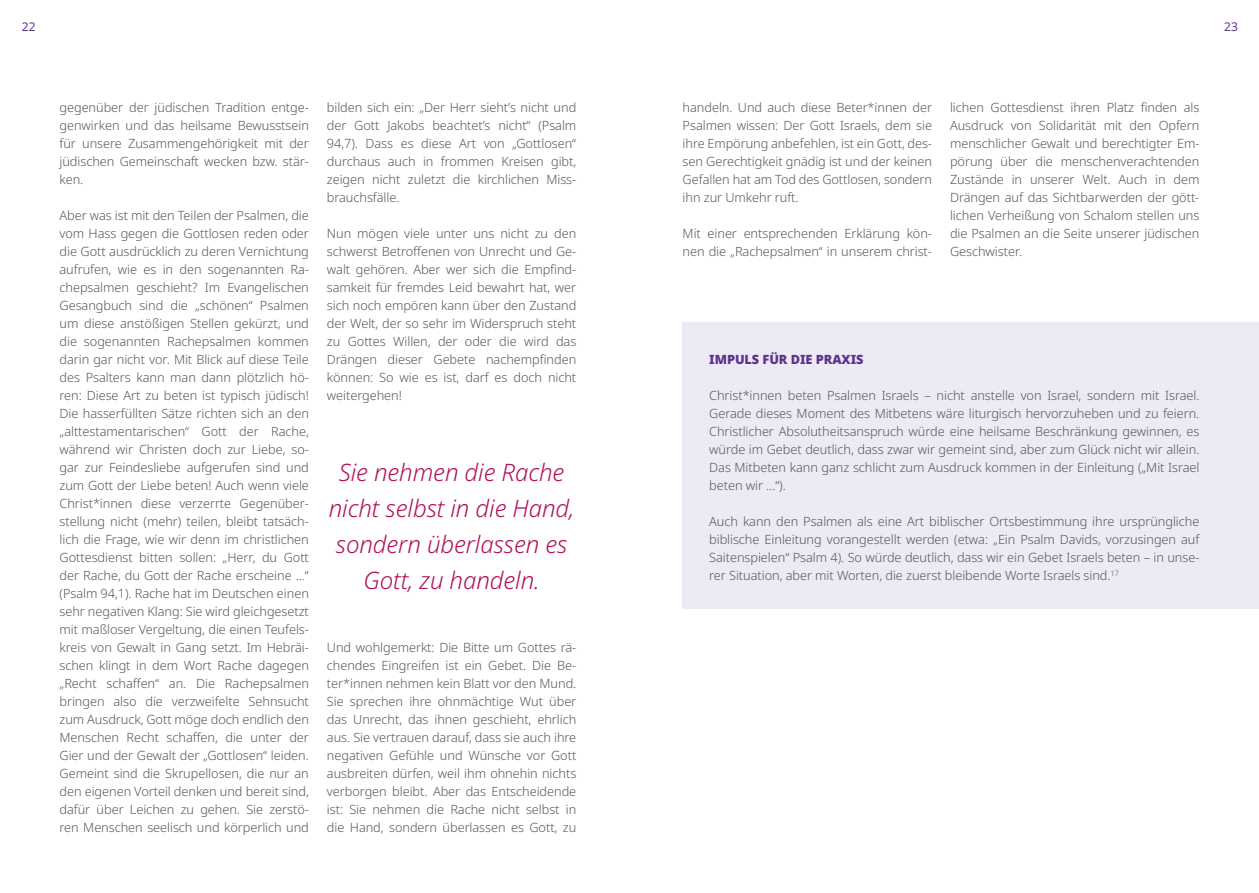
<style>
.page{position:relative;width:1259px;height:893px;background:#fff}
.page>*{position:absolute;margin:0;border:0;box-sizing:border-box;transform-origin:0 0}
.t1{font:italic 300 24px/36px "Noto Sans";letter-spacing:-.005em;color:#b2115a;text-align:center}
.t2{font:300 12.75px/18px "Noto Sans";letter-spacing:-.005em;color:#575756;text-align:justify}
.t3{font:900 12.75px "Noto Sans";letter-spacing:-.005em;color:#5b358c}
.t4{font:12px "Noto Sans";color:#5b358c}
</style>
<div class="page">
<div style="left:682px;top:322px;width:577px;height:286px;background:#ede9f5"></div>
<p class="t4" style="left:22px;top:18px;width:15px">22</p>
<p class="t4" style="left:1224px;top:19px;width:15px">23</p>
<p class="t2" style="left:60px;top:98px;width:251px">gegenüber der jüdischen Tradition entge&shy;genwirken und das heilsame Bewusstsein für unsere Zusammengehörigkeit mit der jüdischen Gemeinschaft wecken bzw. stär&shy;ken.</p>
<p class="t2" style="left:60px;top:206px;width:251px">Aber was ist mit den Teilen der Psalmen, die vom Hass gegen die Gottlosen reden oder die Gott ausdrücklich zu deren Vernichtung aufrufen, wie es in den sogenannten Ra&shy;chepsalmen geschieht? Im Evangelischen Gesangbuch sind die „schönen“ Psalmen um diese anstößigen Stellen gekürzt, und die sogenannten Rachepsalmen kommen darin gar nicht vor. Mit Blick auf diese Teile des Psalters kann man dann plötzlich hö&shy;ren: Diese Art zu beten ist typisch jüdisch!<br>Die hasserfüllten Sätze richten sich an den „alttestamentarischen“ Gott der Rache, während wir Christen doch zur Liebe, so&shy;gar zur Feindesliebe aufgerufen sind und zum Gott der Liebe beten! Auch wenn viele Christ*innen diese verzerrte Gegenüber&shy;stellung nicht (mehr) teilen, bleibt tatsäch&shy;lich die Frage, wie wir denn im christlichen Gottesdienst bitten sollen: „Herr, du Gott der Rache, du Gott der Rache erscheine ...“ (Psalm 94,1). Rache hat im Deutschen einen sehr negativen Klang: Sie wird gleichgesetzt mit maßloser Vergeltung, die einen Teufels&shy;kreis von Gewalt in Gang setzt. Im Hebräi&shy;schen klingt in dem Wort Rache dagegen „Recht schaffen“ an. Die Rachepsalmen bringen also die verzweifelte Sehnsucht zum Ausdruck, Gott möge doch endlich den Menschen Recht schaffen, die unter der Gier und der Gewalt der „Gottlosen“ leiden.<br>Gemeint sind die Skrupellosen, die nur an den eigenen Vorteil denken und bereit sind, dafür über Leichen zu gehen. Sie zerstö&shy;ren Menschen seelisch und körperlich und</p>
<p class="t2" style="left:327px;top:99px;width:251px">bilden sich ein: „Der Herr siehtʹs nicht und der Gott Jakobs beachtetʼs nicht“ (Psalm 94,7). Dass es diese Art von „Gottlosen“ durchaus auch in frommen Kreisen gibt, zeigen nicht zuletzt die kirchlichen Miss&shy;brauchsfälle.</p>
<p class="t2" style="left:327px;top:225px;width:251px">Nun mögen viele unter uns nicht zu den schwerst Betroffenen von Unrecht und Ge&shy;walt gehören. Aber wer sich die Empfind&shy;samkeit für fremdes Leid bewahrt hat, wer sich noch empören kann über den Zustand der Welt, der so sehr im Widerspruch steht zu Gottes Willen, der oder die wird das Drängen dieser Gebete nachempfinden können: So wie es ist, darf es doch nicht weitergehen!</p>
<h1 class="t1" style="left:329px;top:455px;width:247px">Sie nehmen die Rache nicht selbst in die Hand, sondern überlassen es<br>Gott, zu handeln.</h1>
<p class="t2" style="left:327px;top:639px;width:251px">Und wohlgemerkt: Die Bitte um Gottes rä&shy;chendes Eingreifen ist ein Gebet. Die Be&shy;ter*innen nehmen kein Blatt vor den Mund.<br>Sie sprechen ihre ohnmächtige Wut über das Unrecht, das ihnen geschieht, ehrlich aus. Sie vertrauen darauf, dass sie auch ihre negativen Gefühle und Wünsche vor Gott ausbreiten dürfen, weil ihm ohnehin nichts verborgen bleibt. Aber das Entscheidende ist: Sie nehmen die Rache nicht selbst in die Hand, sondern überlassen es Gott, zu</p>
<p class="t2" style="left:682px;top:99px;width:251px">handeln. Und auch diese Beter*innen der Psalmen wissen: Der Gott Israels, dem sie ihre Empörung anbefehlen, ist ein Gott, des&shy;sen Gerechtigkeit gnädig ist und der keinen Gefallen hat am Tod des Gottlosen, sondern ihn zur Umkehr ruft.</p>
<p class="t2" style="left:682px;top:225px;width:251px">Mit einer entsprechenden Erklärung kön&shy;nen die „Rachepsalmen“ in unserem christ-</p>
<p class="t2" style="left:950px;top:98px;width:251px">lichen Gottesdienst ihren Platz finden als Ausdruck von Solidarität mit den Opfern menschlicher Gewalt und berechtigter Em&shy;pörung über die menschenverachtenden Zustände in unserer Welt. Auch in dem Drängen auf das Sichtbarwerden der gött&shy;lichen Verheißung von Schalom stellen uns die Psalmen an die Seite unserer jüdischen Geschwister.</p>
<p class="t3" style="left:709px;top:349px;width:156px">IMPULS FÜR DIE PRAXIS</p>
<p class="t2" style="left:709px;top:386px;width:492px">Christ*innen beten Psalmen Israels – nicht anstelle von Israel, sondern mit Israel.<br>Gerade dieses Moment des Mitbetens wäre liturgisch hervorzuheben und zu feiern.<br>Christlicher Absolutheitsanspruch würde eine heilsame Beschränkung gewinnen, es würde im Gebet deutlich, dass zwar wir gemeint sind, aber zum Glück nicht wir allein.<br>Das Mitbeten kann ganz schlicht zum Ausdruck kommen in der Einleitung („Mit Israel beten wir ...“).</p>
<p class="t2" style="left:709px;top:512px;width:492px">Auch kann den Psalmen als eine Art biblischer Ortsbestimmung ihre ursprüngliche biblische Einleitung vorangestellt werden (etwa: „Ein Psalm Davids, vorzusingen auf Saitenspielen“ Psalm 4). So würde deutlich, dass wir ein Gebet Israels beten – in unse&shy;rer Situation, aber mit Worten, die zuerst bleibende Worte Israels sind.<sup>17</sup></p>
</div>
